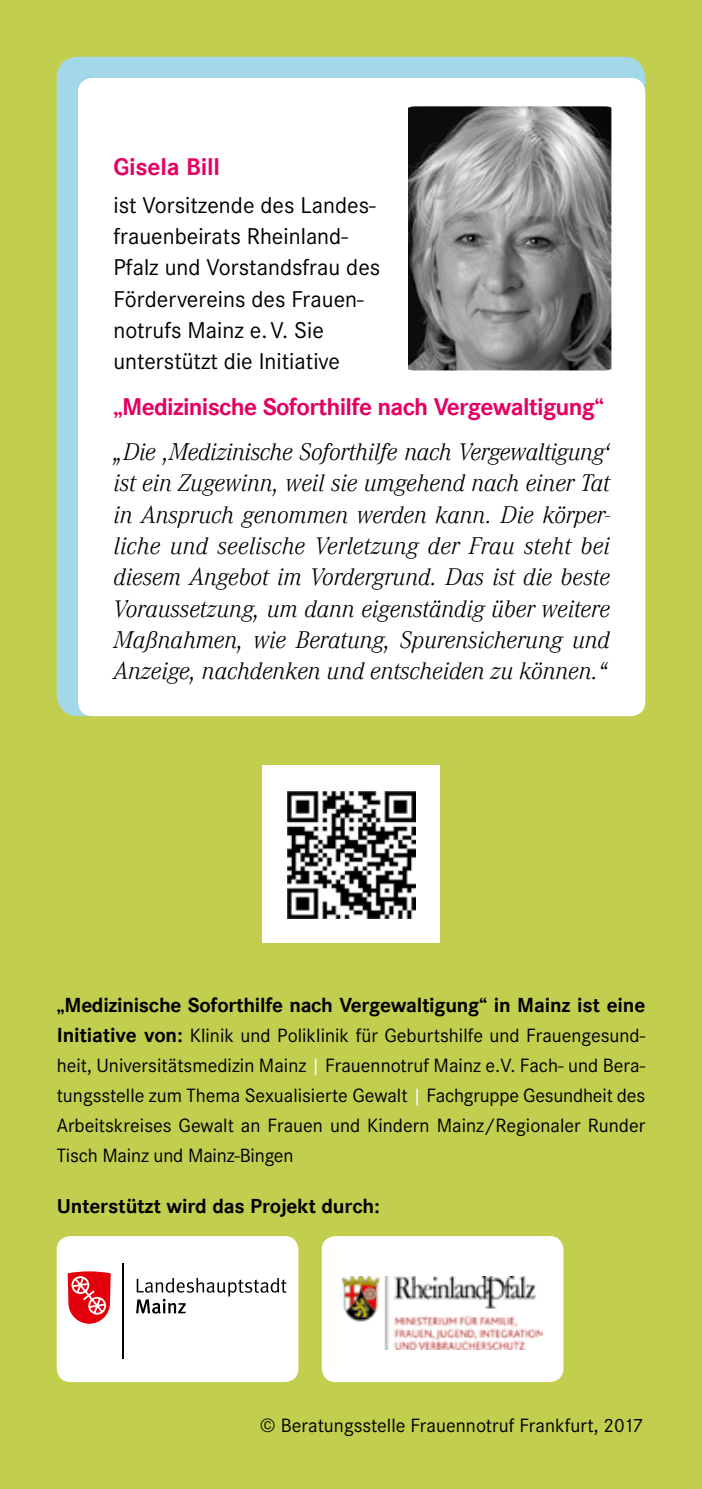
<style>
.page{position:relative;width:702px;height:1489px;background:#fff}
.page>*{position:absolute;margin:0;border:0;box-sizing:border-box;transform-origin:0 0}
.t1{font:italic 300 23.75px/31.2px "Corporate ABQ";color:#000;text-align:justify}
.t2{font:23.75px/31.2px "Corporate S";color:#000}
.t3{font:700 23.75px "Corporate SBQ";letter-spacing:-.03em;color:#e50063}
.t4{font:700 23.75px "Corporate SBQ";letter-spacing:-.01em;color:#e50063}
.t5{font:20px/30px "Corporate S";color:#000;text-align:justify}
.t6{font:700 20px "Corporate SBQ";letter-spacing:-.015em;color:#000}
.s1{font-family:"Corporate SBQ";font-weight:700}
.s2{color:#fff}
</style>
<div class="page">
<div style="left:0;top:0;width:702px;height:1488px;background:#c1ce4e"></div>
<div style="left:57px;top:57px;width:588px;height:659px;background:#a2d8e8;border-radius:21px"></div>
<div style="left:78px;top:78px;width:567px;height:638px;background:#fff;border-radius:14px"></div>
<svg style="left:594px;top:21px;width:55px;height:56px;fill:#c1ce4e"></svg>
<img style="left:408px;top:106px;width:203px;height:264px">
<div style="left:262px;top:765px;width:177px;height:178px;background:#fff"></div>
<img style="left:288px;top:791px;width:127px;height:127px">
<div style="left:57px;top:1235px;width:241px;height:146px;background:#fff;border-radius:14px"></div>
<svg style="left:136px;top:1277px;width:150px;height:36px"></svg>
<hr style="left:123px;top:1263px;width:1px;height:95px;background:#000">
<svg style="left:68px;top:1271px;width:43px;height:52px"></svg>
<div style="left:322px;top:1235px;width:241px;height:146px;background:#fff;border-radius:14px"></div>
<img style="left:342px;top:1276px;width:201px;height:73px">
<p class="t4" style="left:113px;top:152px;width:108px">Gisela Bill</p>
<p class="t2" style="left:113px;top:189px;width:268px">ist Vorsitzende des Landes&shy;frauenbeirats Rheinland-<br>Pfalz und Vorstandsfrau des<br>Fördervereins des Frauen&shy;notrufs Mainz e.V. Sie unterstützt die Initiative</p>
<p class="t3" style="left:113px;top:392px;width:492px">„Medizinische Soforthilfe nach Vergewaltigung“</p>
<p class="t1" style="left:113px;top:436px;width:498px">„Die ,Medizinische Soforthilfe nach Vergewaltigung‘ ist ein Zugewinn, weil sie umgehend nach einer Tat in Anspruch genommen werden kann. Die körper&shy;liche und seelische Verletzung der Frau steht bei diesem Angebot im Vordergrund. Das ist die beste Voraussetzung, um dann eigenständig über weitere Maßnahmen, wie Beratung, Spurensicherung und Anzeige, nachdenken und entscheiden zu können.“</p>
<p class="t6" style="left:57px;top:992px;width:590px">„Medizinische Soforthilfe nach Vergewaltigung“ in Mainz ist eine</p>
<p class="t5" style="left:57px;top:1020px;width:590px"><span class="s1">Initiative von:</span> Klinik und Poliklinik für Geburtshilfe und Frauengesund&shy;heit, Universitätsmedizin Mainz <span class="s2">|</span> Frauennotruf Mainz e.V. Fach- und Bera&shy;tungsstelle zum Thema Sexualisierte Gewalt <span class="s2">|</span> Fachgruppe Gesundheit des Arbeitskreises Gewalt an Frauen und Kindern Mainz/Regionaler Runder Tisch Mainz und Mainz-Bingen</p>
<p class="t6" style="left:57px;top:1193px;width:324px">Unterstützt wird das Projekt durch:</p>
<p class="t5" style="left:260px;top:1409px;width:385px">© Beratungsstelle Frauennotruf Frankfurt, 2017</p>
</div>
